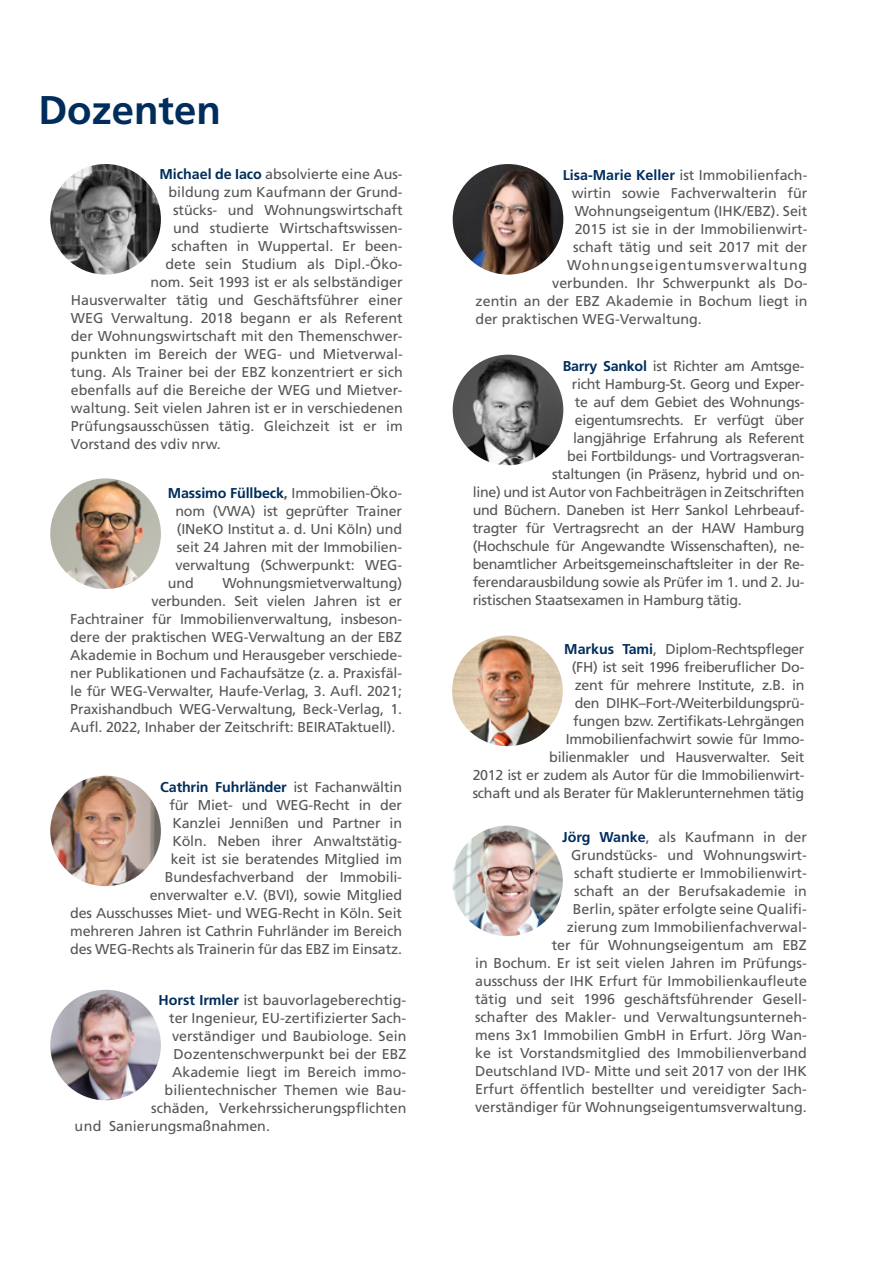
<style>
.page{position:relative;width:881px;height:1263px;background:#fff}
.page>*{position:absolute;margin:0;border:0;box-sizing:border-box;transform-origin:0 0}
.t1{font:700 40.05px "Frutiger LT Pro";color:#002d5c}
.t2{font:14.25px/18px "Frutiger LT Std";color:#565655;text-align:right}
.t3{font:14.25px/18px "Frutiger LT Std";letter-spacing:-.02em;color:#565655;text-align:right}
.t4{font:700 14.25px "Frutiger LT Pro";letter-spacing:-.01em;color:#002d5c}
.t5{font:14.25px "Frutiger LT Std";letter-spacing:.06em;color:#565655}
.s1{font-family:"Frutiger LT Pro";font-weight:700;color:#002d5c}
.s2{color:#565655}
.s3{font-family:"Frutiger LT Std";font-weight:400;color:#565655}
</style>
<div class="page">
<img style="left:50px;top:478px;width:111px;height:111px;border-radius:55px">
<img style="left:452px;top:635px;width:110px;height:111px;border-radius:55px">
<img style="left:452px;top:825px;width:110px;height:111px;border-radius:55px">
<img style="left:452px;top:164px;width:111px;height:111px;border-radius:55px">
<img style="left:50px;top:164px;width:111px;height:111px;border-radius:55px">
<img style="left:50px;top:776px;width:111px;height:110px;border-radius:55px">
<img style="left:452px;top:355px;width:111px;height:110px;border-radius:55px">
<img style="left:50px;top:990px;width:111px;height:110px;border-radius:55px">
<h1 class="t1" style="left:38px;top:87px;width:184px">Dozenten</h1>
<p class="t2" style="left:159px;top:165px;width:244px"><span class="s1">Michael de Iaco</span> absolvierte eine Aus-</p>
<p class="t2" style="left:168px;top:183px;width:236px">bildung zum Kaufmann der Grund-</p>
<p class="t2" style="left:173px;top:201px;width:231px">stücks- und Wohnungswirtschaft</p>
<p class="t2" style="left:173px;top:219px;width:231px">und studierte Wirtschaftswissen-</p>
<p class="t2" style="left:171px;top:237px;width:232px">schaften in Wuppertal. Er been-</p>
<p class="t2" style="left:165px;top:255px;width:239px">dete sein Studium als Dipl.-Öko-</p>
<p class="t2" style="left:150px;top:273px;width:254px">nom. Seit 1993 ist er als selbständiger</p>
<p class="t2" style="left:71px;top:291px;width:333px">Hausverwalter tätig und Geschäftsführer einer</p>
<p class="t2" style="left:71px;top:309px;width:333px">WEG Verwaltung. 2018 begann er als Referent</p>
<p class="t2" style="left:71px;top:327px;width:333px">der Wohnungswirtschaft mit den Themenschwer-</p>
<p class="t2" style="left:71px;top:345px;width:333px">punkten im Bereich der WEG- und Mietverwal-</p>
<p class="t2" style="left:71px;top:363px;width:333px">tung. Als Trainer bei der EBZ konzentriert er sich</p>
<p class="t2" style="left:71px;top:381px;width:333px">ebenfalls auf die Bereiche der WEG und Mietver-</p>
<p class="t2" style="left:71px;top:399px;width:333px">waltung. Seit vielen Jahren ist er in verschiedenen</p>
<p class="t2" style="left:71px;top:417px;width:333px">Prüfungsausschüssen tätig. Gleichzeit ist er im</p>
<p class="t2" style="left:71px;top:435px;width:151px">Vorstand des vdiv nrw.</p>
<p class="t4" style="left:168px;top:485px;width:235px">Massimo Füllbeck<span class="s2">,</span> <span class="s3">Immobilien-Öko-</span></p>
<p class="t2" style="left:175px;top:502px;width:228px">nom (VWA) ist geprüfter Trainer</p>
<p class="t2" style="left:177px;top:520px;width:226px">(INeKO Institut a. d. Uni Köln) und</p>
<p class="t2" style="left:177px;top:538px;width:227px">seit 24 Jahren mit der Immobilien-</p>
<p class="t2" style="left:175px;top:556px;width:228px">verwaltung (Schwerpunkt: WEG-</p>
<p class="t2" style="left:168px;top:574px;width:27px">und</p>
<p class="t2" style="left:222px;top:574px;width:181px">Wohnungsmietverwaltung)</p>
<p class="t2" style="left:151px;top:592px;width:252px">verbunden. Seit vielen Jahren ist er</p>
<p class="t2" style="left:70px;top:610px;width:333px">Fachtrainer für Immobilienverwaltung, insbeson-</p>
<p class="t2" style="left:70px;top:628px;width:333px">dere der praktischen WEG-Verwaltung an der EBZ</p>
<p class="t2" style="left:70px;top:646px;width:333px">Akademie in Bochum und Herausgeber verschiede-</p>
<p class="t2" style="left:70px;top:664px;width:333px">ner Publikationen und Fachaufsätze (z. a. Praxisfäl-</p>
<p class="t2" style="left:70px;top:682px;width:333px">le für WEG-Verwalter, Haufe-Verlag, 3. Aufl. 2021;</p>
<p class="t2" style="left:70px;top:700px;width:333px">Praxishandbuch WEG-Verwaltung, Beck-Verlag, 1.</p>
<p class="t2" style="left:70px;top:718px;width:326px">Aufl. 2022, Inhaber der Zeitschrift: BEIRATaktuell).</p>
<p class="t4" style="left:160px;top:778px;width:243px">Cathrin Fuhrländer <span class="s3">ist Fachanwältin</span></p>
<p class="t2" style="left:70px;top:796px;width:333px">für Miet- und WEG-Recht in der<br>Kanzlei Jennißen und Partner in<br>Köln. Neben ihrer Anwaltstätig-<br>keit ist sie beratendes Mitglied im Bundesfachverband der Immobili-<br>enverwalter e.V. (BVI), sowie Mitglied<br>des Ausschusses Miet- und WEG-Recht in Köln. Seit mehreren Jahren ist Cathrin Fuhrländer im Bereich des WEG-Rechts als Trainerin für das EBZ im Einsatz.</p>
<p class="t2" style="left:158px;top:991px;width:249px"><span class="s1">Horst Irmler</span> ist bauvorlageberechtig-</p>
<p class="t2" style="left:169px;top:1009px;width:239px">ter Ingenieur, EU-zertifizierter Sach-</p>
<p class="t2" style="left:172px;top:1027px;width:236px">verständiger und Baubiologe. Sein</p>
<p class="t2" style="left:173px;top:1045px;width:234px">Dozentenschwerpunkt bei der EBZ</p>
<p class="t2" style="left:172px;top:1063px;width:235px">Akademie liegt im Bereich immo-</p>
<p class="t2" style="left:164px;top:1081px;width:243px">bilientechnischer Themen wie Bau-</p>
<p class="t2" style="left:151px;top:1099px;width:257px">schäden, Verkehrssicherungspflichten</p>
<p class="t2" style="left:75px;top:1117px;width:197px">und Sanierungsmaßnahmen.</p>
<p class="t2" style="left:562px;top:167px;width:246px"><span class="s1">Lisa-Marie Keller</span> ist Immobilienfach-</p>
<p class="t2" style="left:571px;top:185px;width:237px">wirtin sowie Fachverwalterin für</p>
<p class="t2" style="left:574px;top:203px;width:234px">Wohnungseigentum (IHK/EBZ). Seit</p>
<p class="t2" style="left:574px;top:221px;width:234px">2015 ist sie in der Immobilienwirt-</p>
<p class="t2" style="left:573px;top:239px;width:236px">schaft tätig und seit 2017 mit der</p>
<p class="t5" style="left:567px;top:257px;width:241px">Wohnungseigentumsverwaltung</p>
<p class="t2" style="left:552px;top:275px;width:257px">verbunden. Ihr Schwerpunkt als Do-</p>
<p class="t2" style="left:475px;top:293px;width:333px">zentin an der EBZ Akademie in Bochum liegt in</p>
<p class="t2" style="left:475px;top:311px;width:227px">der praktischen WEG-Verwaltung.</p>
<p class="t3" style="left:562px;top:357px;width:243px"><span class="s1">Barry Sankol</span> ist Richter am Amtsge-</p>
<p class="t3" style="left:571px;top:375px;width:234px">richt Hamburg-St. Georg und Exper-</p>
<p class="t3" style="left:574px;top:393px;width:231px">te auf dem Gebiet des Wohnungs-</p>
<p class="t3" style="left:574px;top:411px;width:231px">eigentumsrechts. Er verfügt über</p>
<p class="t3" style="left:573px;top:429px;width:233px">langjährige Erfahrung als Referent</p>
<p class="t3" style="left:567px;top:447px;width:239px">bei Fortbildungs- und Vortragsveran-</p>
<p class="t3" style="left:552px;top:465px;width:254px">staltungen (in Präsenz, hybrid und on-</p>
<p class="t3" style="left:472px;top:483px;width:333px">line) und ist Autor von Fachbeiträgen in Zeitschriften</p>
<p class="t3" style="left:472px;top:501px;width:333px">und Büchern. Daneben ist Herr Sankol Lehrbeauf-</p>
<p class="t3" style="left:472px;top:519px;width:333px">tragter für Vertragsrecht an der HAW Hamburg</p>
<p class="t3" style="left:472px;top:537px;width:333px">(Hochschule für Angewandte Wissenschaften), ne-</p>
<p class="t3" style="left:472px;top:555px;width:333px">benamtlicher Arbeitsgemeinschaftsleiter in der Re-</p>
<p class="t3" style="left:472px;top:573px;width:333px">ferendarausbildung sowie als Prüfer im 1. und 2. Ju-</p>
<p class="t3" style="left:472px;top:591px;width:270px">ristischen Staatsexamen in Hamburg tätig.</p>
<p class="t3" style="left:472px;top:640px;width:333px"><span class="s1">Markus Tami</span>, Diplom-Rechtspfleger<br>(FH) ist seit 1996 freiberuflicher Do-<br>zent für mehrere Institute, z.B. in<br>den DIHK–Fort-/Weiterbildungsprü-<br>fungen bzw. Zertifikats-Lehrgängen Immobilienfachwirt sowie für Immo-<br>bilienmakler und Hausverwalter. Seit<br>2012 ist er zudem als Autor für die Immobilienwirt&shy;schaft und als Berater für Maklerunternehmen tätig</p>
<p class="t2" style="left:475px;top:828px;width:333px"><span class="s1">Jörg Wanke</span>, als Kaufmann in der Grundstücks- und Wohnungswirt-<br>schaft studierte er Immobilienwirt-<br>schaft an der Berufsakademie in<br>Berlin, später erfolgte seine Qualifi-<br>zierung zum Immobilienfachverwal-<br>ter für Wohnungseigentum am EBZ<br>in Bochum. Er ist seit vielen Jahren im Prüfungs&shy;ausschuss der IHK Erfurt für Immobilienkaufleute tätig und seit 1996 geschäftsführender Gesell&shy;schafter des Makler- und Verwaltungsunterneh&shy;mens 3x1 Immobilien GmbH in Erfurt. Jörg Wan&shy;ke ist Vorstandsmitglied des Immobilienverband Deutschland IVD- Mitte und seit 2017 von der IHK Erfurt öffentlich bestellter und vereidigter Sach&shy;verständiger für Wohnungseigentumsverwaltung.</p>
</div>
